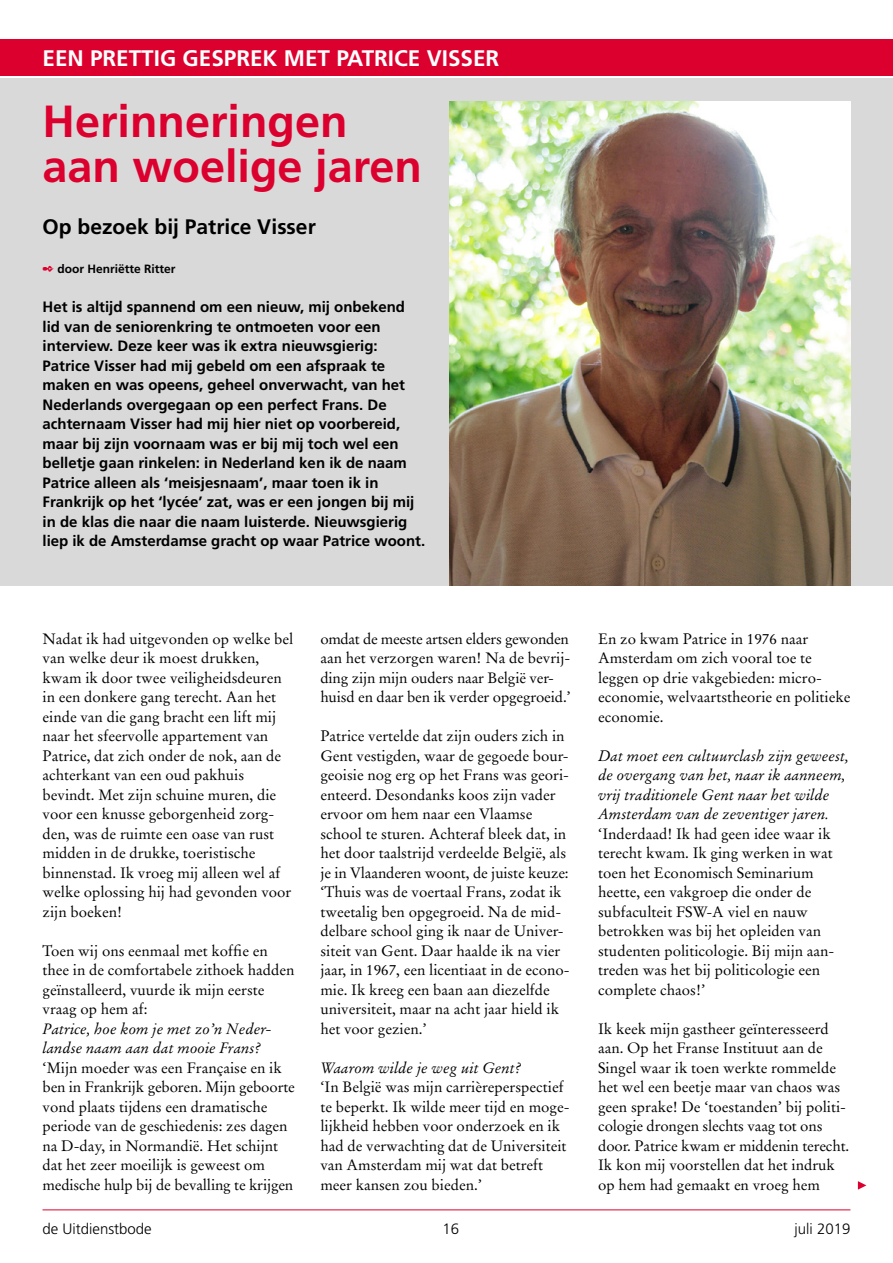
<style>
.page{position:relative;width:893px;height:1263px;background:#fff}
.page>*{position:absolute;margin:0;border:0;box-sizing:border-box;transform-origin:0 0}
.t1{font:700 45px/45px "Frutiger";color:#dc002e}
.t2{font:700 22.5px "Frutiger";color:#fff}
.t3{font:700 21px "Frutiger";color:#000}
.t4{font:15px/19.5px "Stempel Garamond";color:#000}
.t5{font:700 15px/19.5px "Frutiger";color:#000}
.t6{font:italic 15px/19.5px "Stempel Garamond";color:#000}
.t7{font:300 15px "Frutiger";color:#000}
.t8{font:700 12px "Frutiger";color:#000}
.s1{color:#dc002e}
</style>
<div class="page">
<hr style="left:43px;top:1209px;width:807px;height:1px;background:#dc002e">
<div style="left:0;top:78px;width:893px;height:507px;background:#d9d9d9"></div>
<div style="left:0;top:39px;width:893px;height:36px;background:#dc002e"></div>
<svg style="left:858px;top:1181px;width:8px;height:8px"></svg>
<img style="left:449px;top:101px;width:401px;height:484px">
<h2 class="t2" style="left:43px;top:45px;width:458px">EEN PRETTIG GESPREK MET PATRICE VISSER</h2>
<h1 class="t1" style="left:43px;top:99px;width:381px">Herinneringen aan woelige jaren</h1>
<h3 class="t3" style="left:43px;top:214px;width:275px">Op bezoek bij Patrice Visser</h3>
<p class="t8" style="left:43px;top:262px;width:135px"><span class="s1">✒</span> door Henriëtte Ritter</p>
<p class="t5" style="left:43px;top:297px;width:384px">Het is altijd spannend om een nieuw, mij onbekend lid van de seniorenkring te ontmoeten voor een interview. Deze keer was ik extra nieuwsgierig:<br>Patrice Visser had mij gebeld om een afspraak te maken en was opeens, geheel onverwacht, van het Nederlands overgegaan op een perfect Frans. De achternaam Visser had mij hier niet op voorbereid, maar bij zijn voornaam was er bij mij toch wel een belletje gaan rinkelen: in Nederland ken ik de naam Patrice alleen als ‘meisjesnaam’, maar toen ik in Frankrijk op het ‘lycée’ zat, was er een jongen bij mij in de klas die naar die naam luisterde. Nieuwsgierig liep ik de Amsterdamse gracht op waar Patrice woont.</p>
<p class="t4" style="left:43px;top:629px;width:252px">Nadat ik had uitgevonden op welke bel van welke deur ik moest drukken, kwam ik door twee veiligheidsdeuren in een donkere gang terecht. Aan het einde van die gang bracht een lift mij naar het sfeervolle appartement van Patrice, dat zich onder de nok, aan de achterkant van een oud pakhuis bevindt. Met zijn schuine muren, die voor een knusse geborgenheid zorg&shy;den, was de ruimte een oase van rust midden in de drukke, toeristische binnenstad. Ik vroeg mij alleen wel af welke oplossing hij had gevonden voor zijn boeken!</p>
<p class="t4" style="left:43px;top:941px;width:254px">Toen wij ons eenmaal met koffie en thee in de comfortabele zithoek hadden geïnstalleerd, vuurde ik mijn eerste vraag op hem af:</p>
<p class="t6" style="left:43px;top:1019px;width:231px">Patrice, hoe kom je met zo’n Neder&shy;landse naam aan dat mooie Frans?</p>
<p class="t4" style="left:43px;top:1058px;width:254px">‘Mijn moeder was een Française en ik ben in Frankrijk geboren. Mijn geboorte vond plaats tijdens een dramatische periode van de geschiedenis: zes dagen na D-day, in Normandië. Het schijnt dat het zeer moeilijk is geweest om medische hulp bij de bevalling te krijgen</p>
<p class="t4" style="left:320px;top:629px;width:252px">omdat de meeste artsen elders gewonden aan het verzorgen waren! Na de bevrij&shy;ding zijn mijn ouders naar België ver&shy;huisd en daar ben ik verder opgegroeid.’</p>
<p class="t4" style="left:320px;top:726px;width:251px">Patrice vertelde dat zijn ouders zich in Gent vestigden, waar de gegoede bour&shy;geoisie nog erg op het Frans was geori&shy;ënteerd. Desondanks koos zijn vader ervoor om hem naar een Vlaamse school te sturen. Achteraf bleek dat, in het door taalstrijd verdeelde België, als je in Vlaanderen woont, de juiste keuze: ‘Thuis was de voertaal Frans, zodat ik tweetalig ben opgegroeid. Na de mid&shy;delbare school ging ik naar de Univer&shy;siteit van Gent. Daar haalde ik na vier jaar, in 1967, een licentiaat in de econo&shy;mie. Ik kreeg een baan aan diezelfde universiteit, maar na acht jaar hield ik het voor gezien.’</p>
<p class="t6" style="left:320px;top:1058px;width:203px">Waarom wilde je weg uit Gent?</p>
<p class="t4" style="left:320px;top:1077px;width:251px">‘In België was mijn carrièreperspectief te beperkt. Ik wilde meer tijd en moge&shy;lijkheid hebben voor onderzoek en ik had de verwachting dat de Universiteit van Amsterdam mij wat dat betreft meer kansen zou bieden.’</p>
<p class="t4" style="left:598px;top:629px;width:254px">En zo kwam Patrice in 1976 naar<br>Amsterdam om zich vooral toe te leggen op drie vakgebieden: micro&shy;economie, welvaartstheorie en politieke economie.</p>
<p class="t6" style="left:598px;top:746px;width:252px">Dat moet een cultuurclash zijn geweest, de overgang van het, naar ik aanneem, vrij traditionele Gent naar het wilde Amsterdam van de zeventiger jaren.</p>
<p class="t4" style="left:598px;top:824px;width:238px">‘Inderdaad! Ik had geen idee waar ik terecht kwam. Ik ging werken in wat toen het Economisch Seminarium heette, een vakgroep die onder de subfaculteit FSW-A viel en nauw betrokken was bij het opleiden van studenten politicologie. Bij mijn aan&shy;treden was het bij politicologie een complete chaos!’</p>
<p class="t4" style="left:598px;top:1019px;width:253px">Ik keek mijn gastheer geïnteresseerd aan. Op het Franse Instituut aan de Singel waar ik toen werkte rommelde het wel een beetje maar van chaos was geen sprake! De ‘toestanden’ bij politi&shy;cologie drongen slechts vaag tot ons door. Patrice kwam er middenin terecht.<br>Ik kon mij voorstellen dat het indruk op hem had gemaakt en vroeg hem</p>
<p class="t7" style="left:43px;top:1221px;width:111px">de Uitdienstbode</p>
<p class="t7" style="left:442px;top:1221px;width:18px">16</p>
<p class="t7" style="left:795px;top:1221px;width:57px">juli 2019</p>
</div>
